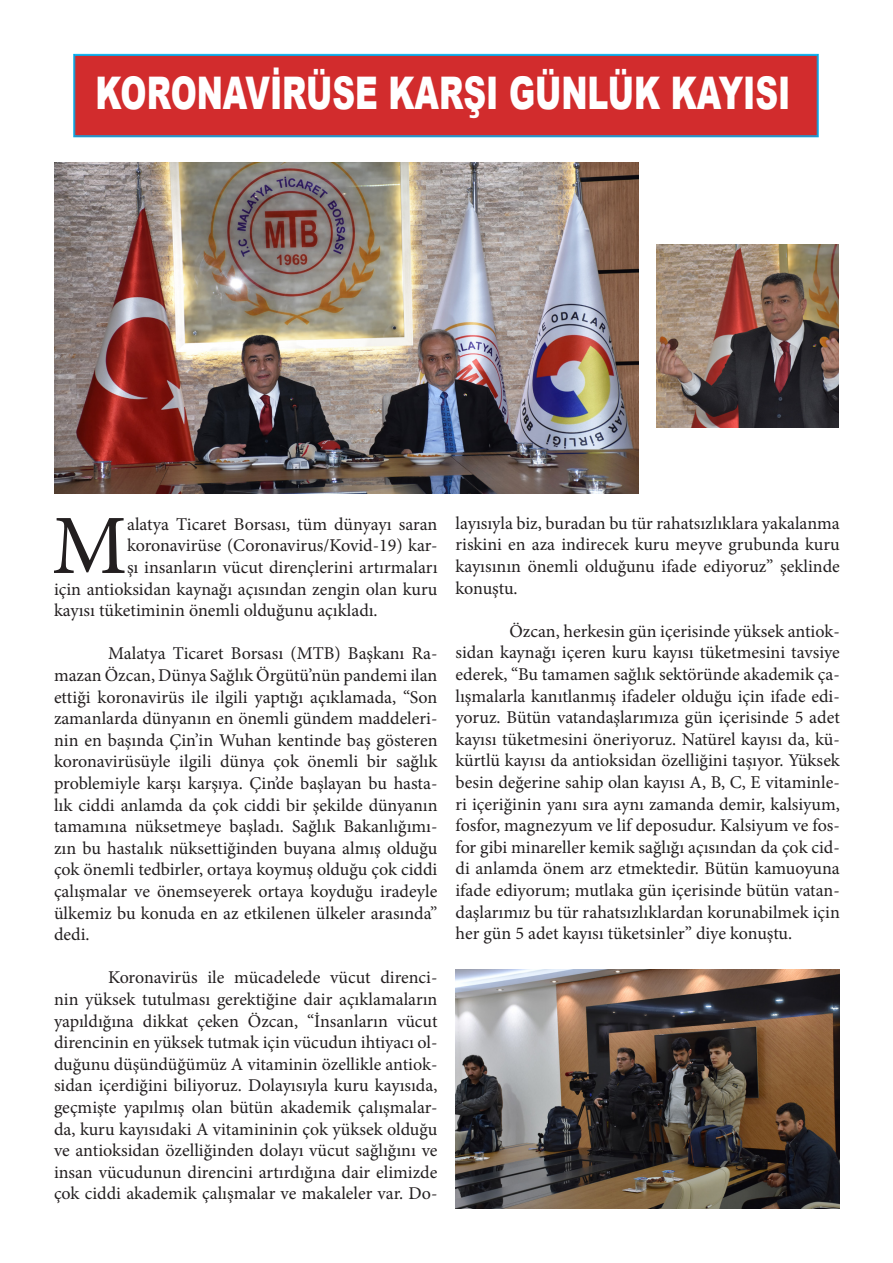
<style>
.page{position:relative;width:893px;height:1263px;background:#fff}
.page>*{position:absolute;margin:0;border:0;box-sizing:border-box;transform-origin:0 0}
.t1{font:84.45px "Minion Pro";color:#231f20}
.t2{font:900 45px "Arial";color:#fff;scale:.7 1}
.t3{font:18px/21.6px "Minion Pro";color:#231f20;text-align:justify}
</style>
<div class="page">
<div style="left:73px;top:54px;width:746px;height:84px;background:#d22c2d"></div>
<div style="left:75px;top:55px;width:742px;height:81px;border:1px solid #00aeef"></div>
<img style="left:54px;top:162px;width:584px;height:331px">
<img style="left:656px;top:244px;width:183px;height:183px">
<img style="left:455px;top:969px;width:385px;height:240px">
<p class="t2" style="left:95px;top:61px;width:994px">KORONAVİRÜSE KARŞI GÜNLÜK KAYISI</p>
<p class="t1" style="left:52px;top:489px;width:77px">M</p>
<p class="t3" style="left:127px;top:513px;width:312px">alatya Ticaret Borsası, tüm dünyayı saran</p>
<p class="t3" style="left:127px;top:535px;width:312px">koronavirüse (Coronavirus/Kovid-19) kar-</p>
<p class="t3" style="left:127px;top:556px;width:312px">şı insanların vücut dirençlerini artırmaları</p>
<p class="t3" style="left:54px;top:578px;width:385px">için antioksidan kaynağı açısından zengin olan kuru</p>
<p class="t3" style="left:54px;top:600px;width:325px">kayısı tüketiminin önemli olduğunu açıkladı.</p>
<p class="t3" style="left:54px;top:643px;width:385px;text-indent:54px">Malatya Ticaret Borsası (MTB) Başkanı Ra&shy;mazan Özcan, Dünya Sağlık Örgütü’nün pandemi ilan ettiği koronavirüs ile ilgili yaptığı açıklamada, “Son zamanlarda dünyanın en önemli gündem maddeleri&shy;nin en başında Çin’in Wuhan kentinde baş gösteren koronavirüsüyle ilgili dünya çok önemli bir sağlık problemiyle karşı karşıya. Çin’de başlayan bu hasta&shy;lık ciddi anlamda da çok ciddi bir şekilde dünyanın tamamına nüksetmeye başladı. Sağlık Bakanlığımı&shy;zın bu hastalık nüksettiğinden buyana almış olduğu çok önemli tedbirler, ortaya koymuş olduğu çok ciddi çalışmalar ve önemseyerek ortaya koyduğu iradeyle ülkemiz bu konuda en az etkilenen ülkeler arasında” dedi.</p>
<p class="t3" style="left:54px;top:967px;width:385px;text-indent:54px">Koronavirüs ile mücadelede vücut direnci&shy;nin yüksek tutulması gerektiğine dair açıklamaların yapıldığına dikkat çeken Özcan, “İnsanların vücut direncinin en yüksek tutmak için vücudun ihtiyacı ol&shy;duğunu düşündüğümüz A vitaminin özellikle antiok&shy;sidan içerdiğini biliyoruz. Dolayısıyla kuru kayısıda, geçmişte yapılmış olan bütün akademik çalışmalar&shy;da, kuru kayısıdaki A vitamininin çok yüksek olduğu ve antioksidan özelliğinden dolayı vücut sağlığını ve insan vücudunun direncini artırdığına dair elimizde çok ciddi akademik çalışmalar ve makaleler var. Do-</p>
<p class="t3" style="left:455px;top:512px;width:386px">layısıyla biz, buradan bu tür rahatsızlıklara yakalanma riskini en aza indirecek kuru meyve grubunda kuru kayısının önemli olduğunu ifade ediyoruz” şeklinde konuştu.</p>
<p class="t3" style="left:455px;top:620px;width:386px;text-indent:54px">Özcan, herkesin gün içerisinde yüksek antiok&shy;sidan kaynağı içeren kuru kayısı tüketmesini tavsiye ederek, “Bu tamamen sağlık sektöründe akademik ça&shy;lışmalarla kanıtlanmış ifadeler olduğu için ifade edi&shy;yoruz. Bütün vatandaşlarımıza gün içerisinde 5 adet kayısı tüketmesini öneriyoruz. Natürel kayısı da, kü&shy;kürtlü kayısı da antioksidan özelliğini taşıyor. Yüksek besin değerine sahip olan kayısı A, B, C, E vitaminle&shy;ri içeriğinin yanı sıra aynı zamanda demir, kalsiyum, fosfor, magnezyum ve lif deposudur. Kalsiyum ve fos&shy;for gibi minareller kemik sağlığı açısından da çok cid&shy;di anlamda önem arz etmektedir. Bütün kamuoyuna ifade ediyorum; mutlaka gün içerisinde bütün vatan&shy;daşlarımız bu tür rahatsızlıklardan korunabilmek için her gün 5 adet kayısı tüketsinler” diye konuştu.</p>
</div>
